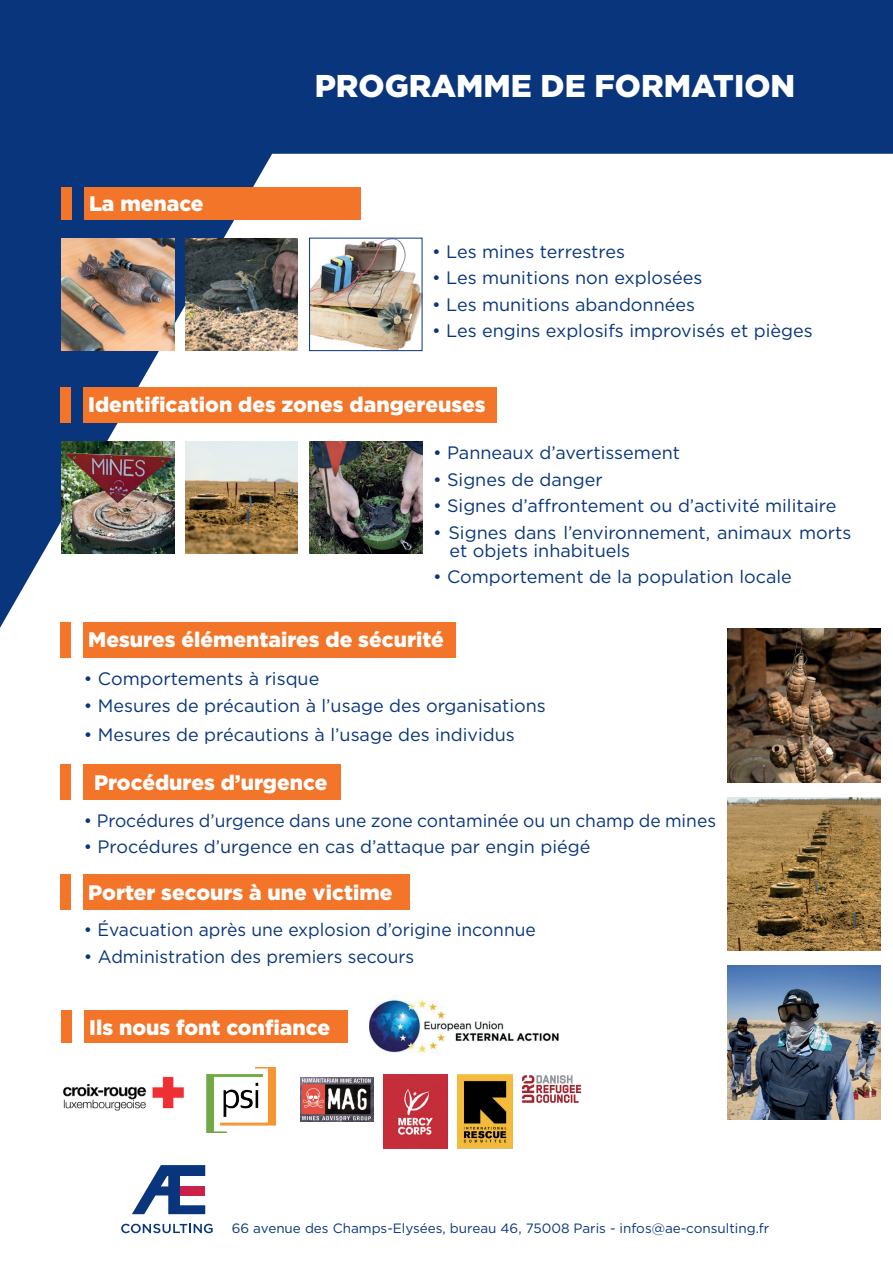
<style>
.page{position:relative;width:893px;height:1263px;background:#08357c}
.page>*{position:absolute;margin:0;border:0;box-sizing:border-box;transform-origin:0 0}
.t1{font:900 31.5px "Gotham";color:#fff}
.t2{font:900 21px "Gotham";color:#fff}
.t3{font:18px/18px "Gotham";color:#08357c}
.t4{font:13.5px "Gotham";color:#08357c}
</style>
<div class="page">
<div style="left:0;top:154px;width:893px;height:1109px;background:#fff"></div>
<div style="left:61px;top:187px;width:300px;height:33px;background:#f3752a"></div>
<svg style="left:61px;top:293px;width:1px;height:52px"></svg>
<div style="left:72px;top:177px;width:11px;height:75px;background:#08357c"></div>
<div style="left:60px;top:622px;width:395px;height:36px;background:#f3752a"></div>
<div style="left:71px;top:621px;width:11px;height:45px;background:#fff"></div>
<div style="left:60px;top:387px;width:436px;height:36px;background:#f3752a"></div>
<div style="left:71px;top:387px;width:11px;height:36px;background:#08357c"></div>
<div style="left:61px;top:1010px;width:286px;height:33px;background:#f3752a"></div>
<div style="left:72px;top:1009px;width:11px;height:45px;background:#fff"></div>
<div style="left:60px;top:764px;width:280px;height:36px;background:#f3752a"></div>
<div style="left:71px;top:763px;width:11px;height:46px;background:#fff"></div>
<div style="left:60px;top:874px;width:349px;height:36px;background:#f3752a"></div>
<div style="left:71px;top:873px;width:11px;height:45px;background:#fff"></div>
<svg style="left:132px;top:1165px;width:73px;height:49px"></svg>
<svg style="left:121px;top:1224px;width:92px;height:9px"></svg>
<img style="left:62px;top:238px;width:112px;height:113px">
<img style="left:727px;top:628px;width:154px;height:154px">
<img style="left:62px;top:441px;width:112px;height:113px">
<img style="left:727px;top:797px;width:154px;height:154px">
<img style="left:727px;top:966px;width:154px;height:153px">
<img style="left:185px;top:238px;width:113px;height:113px">
<img style="left:311px;top:240px;width:109px;height:109px">
<div style="left:309px;top:238px;width:113px;height:113px;border:1px solid #08357c"></div>
<img style="left:185px;top:441px;width:113px;height:113px">
<img style="left:310px;top:441px;width:112px;height:113px">
<img style="left:300px;top:1077px;width:74px;height:44px">
<img style="left:383px;top:1075px;width:65px;height:73px">
<img style="left:457px;top:1075px;width:55px;height:73px">
<img style="left:518px;top:1063px;width:67px;height:60px">
<img style="left:370px;top:991px;width:222px;height:72px">
<img style="left:206px;top:1068px;width:69px;height:64px">
<img style="left:40px;top:1070px;width:152px;height:55px">
<p class="t2" style="left:89px;top:189px;width:116px">La menace</p>
<h1 class="t1" style="left:315px;top:65px;width:482px">PROGRAMME DE FORMATION</h1>
<p class="t3" style="left:432px;top:242px;width:195px">• Les mines terrestres</p>
<p class="t3" style="left:432px;top:269px;width:272px">• Les munitions non explosées</p>
<p class="t3" style="left:432px;top:295px;width:265px">• Les munitions abandonnées</p>
<p class="t3" style="left:432px;top:321px;width:382px">• Les engins explosifs improvisés et pièges</p>
<p class="t2" style="left:88px;top:390px;width:399px">Identification des zones dangereuses</p>
<p class="t3" style="left:433px;top:443px;width:248px">• Panneaux d’avertissement</p>
<p class="t3" style="left:433px;top:470px;width:171px">• Signes de danger</p>
<p class="t3" style="left:433px;top:496px;width:405px">• Signes d’affrontement ou d’activité militaire</p>
<p class="t3" style="left:450px;top:523px;width:403px;text-indent:-17px">• Signes dans l’environnement, animaux morts et objets inhabituels</p>
<p class="t3" style="left:433px;top:567px;width:360px">• Comportement de la population locale</p>
<p class="t2" style="left:88px;top:625px;width:357px">Mesures élémentaires de sécurité</p>
<p class="t3" style="left:84px;top:670px;width:237px">• Comportements à risque</p>
<p class="t3" style="left:84px;top:696px;width:463px">• Mesures de précaution à l’usage des organisations</p>
<p class="t3" style="left:84px;top:726px;width:432px">• Mesures de précautions à l’usage des individus</p>
<p class="t2" style="left:94px;top:768px;width:235px">Procédures d’urgence</p>
<p class="t3" style="left:84px;top:811px;width:633px">• Procédures d’urgence dans une zone contaminée ou un champ de mines</p>
<p class="t3" style="left:84px;top:837px;width:508px">• Procédures d’urgence en cas d’attaque par engin piégé</p>
<p class="t2" style="left:88px;top:878px;width:306px">Porter secours à une victime</p>
<p class="t3" style="left:84px;top:920px;width:453px">• Évacuation après une explosion d’origine inconnue</p>
<p class="t3" style="left:84px;top:947px;width:332px">• Administration des premiers secours</p>
<p class="t2" style="left:89px;top:1013px;width:242px">Ils nous font confiance</p>
<p class="t4" style="left:232px;top:1220px;width:539px">66 avenue des Champs-Elysées, bureau 46, 75008 Paris - infos@ae-consulting.fr</p>
</div>
